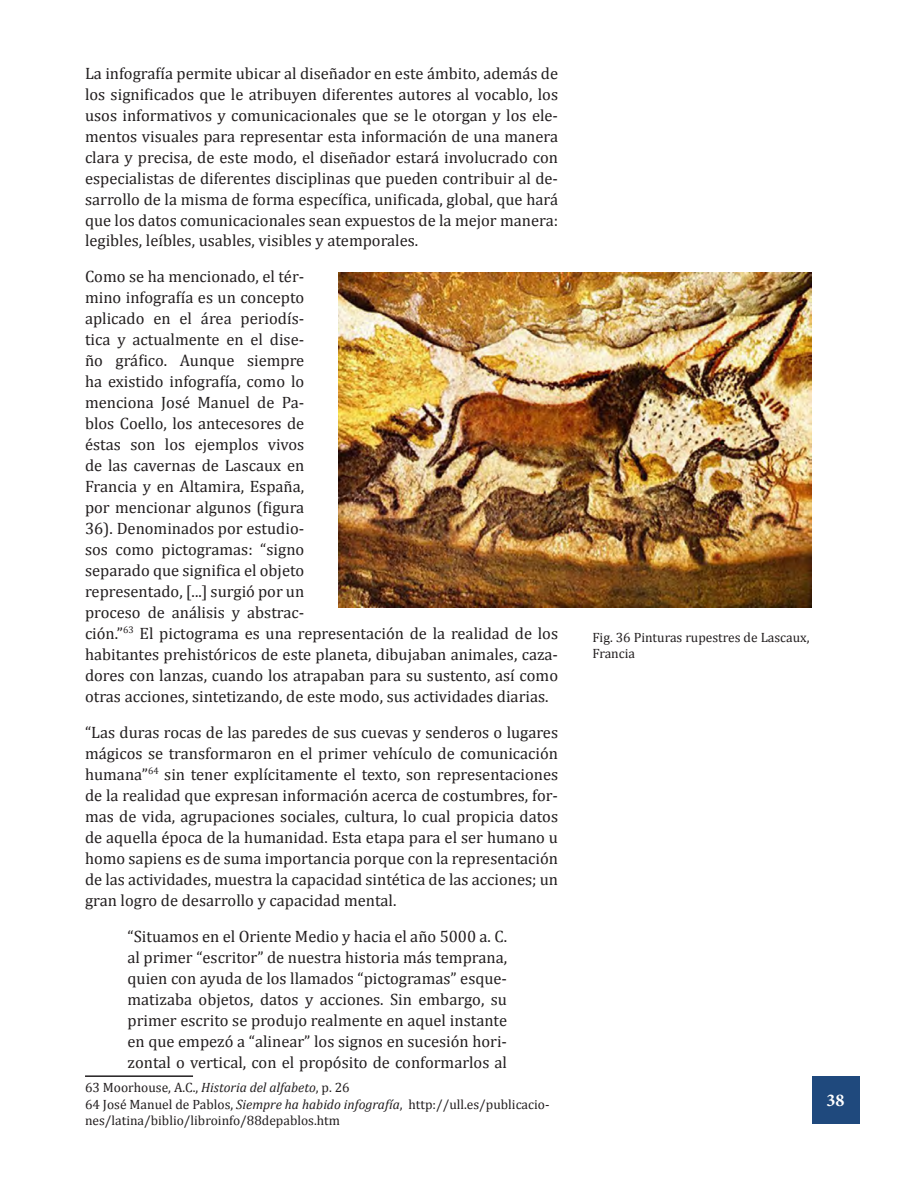
<style>
.page{position:relative;width:918px;height:1188px;background:#fff}
.page>*{position:absolute;margin:0;border:0;box-sizing:border-box;transform-origin:0 0}
.t1{font:700 18px "Minion Pro";color:#fff}
.t2{font:16.5px/21px "Cambria";color:#231f20;text-align:justify}
.t3{font:13.5px/16.2px "Cambria";color:#231f20}
.s1{font-style:italic}
</style>
<div class="page">
<div style="left:812px;top:1077px;width:47px;height:47px;background:#1f497d"></div>
<hr style="left:85px;top:1075px;width:108px;height:2px;background:#231f20">
<img style="left:338px;top:273px;width:473px;height:335px">
<p class="t2" style="left:85px;top:63px;width:475px">La infografía permite ubicar al diseñador en este ámbito, además de los significados que le atribuyen diferentes autores al vocablo, los usos informativos y comunicacionales que se le otorgan y los ele&shy;mentos visuales para representar esta información de una manera clara y precisa, de este modo, el diseñador estará involucrado con especialistas de diferentes disciplinas que pueden contribuir al de&shy;sarrollo de la misma de forma específica, unificada, global, que hará que los datos comunicacionales sean expuestos de la mejor manera: legibles, leíbles, usables, visibles y atemporales.</p>
<p class="t2" style="left:85px;top:265px;width:475px;text-align:left">Como se ha mencionado, el tér-<br>mino infografía es un concepto<br>aplicado en el área periodís-<br>tica y actualmente en el dise-<br>ño gráfico. Aunque siempre<br>ha existido infografía, como lo<br>menciona José Manuel de Pa-<br>blos Coello, los antecesores de<br>éstas son los ejemplos vivos<br>de las cavernas de Lascaux en<br>Francia y en Altamira, España,<br>por mencionar algunos (figura<br>36). Denominados por estudio-<br>sos como pictogramas: “signo<br>separado que significa el objeto<br>representado, [...] surgió por un<br>proceso de análisis y abstrac-<br>ción.”<sup>63</sup> El pictograma es una representación de la realidad de los habitantes prehistóricos de este planeta, dibujaban animales, caza&shy;dores con lanzas, cuando los atrapaban para su sustento, así como otras acciones, sintetizando, de este modo, sus actividades diarias.</p>
<p class="t2" style="left:85px;top:721px;width:475px">“Las duras rocas de las paredes de sus cuevas y senderos o lugares mágicos se transformaron en el primer vehículo de comunicación humana”<sup>64</sup> sin tener explícitamente el texto, son representaciones de la realidad que expresan información acerca de costumbres, for&shy;mas de vida, agrupaciones sociales, cultura, lo cual propicia datos de aquella época de la humanidad. Esta etapa para el ser humano u homo sapiens es de suma importancia porque con la representación de las actividades, muestra la capacidad sintética de las acciones; un gran logro de desarrollo y capacidad mental.</p>
<p class="t2" style="left:128px;top:925px;width:381px">“Situamos en el Oriente Medio y hacia el año 5000 a. C. al primer “escritor” de nuestra historia más temprana, quien con ayuda de los llamados “pictogramas” esque&shy;matizaba objetos, datos y acciones. Sin embargo, su primer escrito se produjo realmente en aquel instante en que empezó a “alinear” los signos en sucesión hori&shy;zontal o vertical, con el propósito de conformarlos al</p>
<p class="t3" style="left:85px;top:1080px;width:466px">63 Moorhouse, A.C., <span class="s1">Historia del alfabeto</span>, p. 26<br>64 José Manuel de Pablos, <span class="s1">Siempre ha habido infografía</span>, http://ull.es/publicacio&shy;nes/latina/biblio/libroinfo/88depablos.htm</p>
<p class="t3" style="left:592px;top:629px;width:219px">Fig. 36 Pinturas rupestres de Lascaux,<br>Francia</p>
<p class="t1" style="left:826px;top:1088px;width:19px">38</p>
</div>
